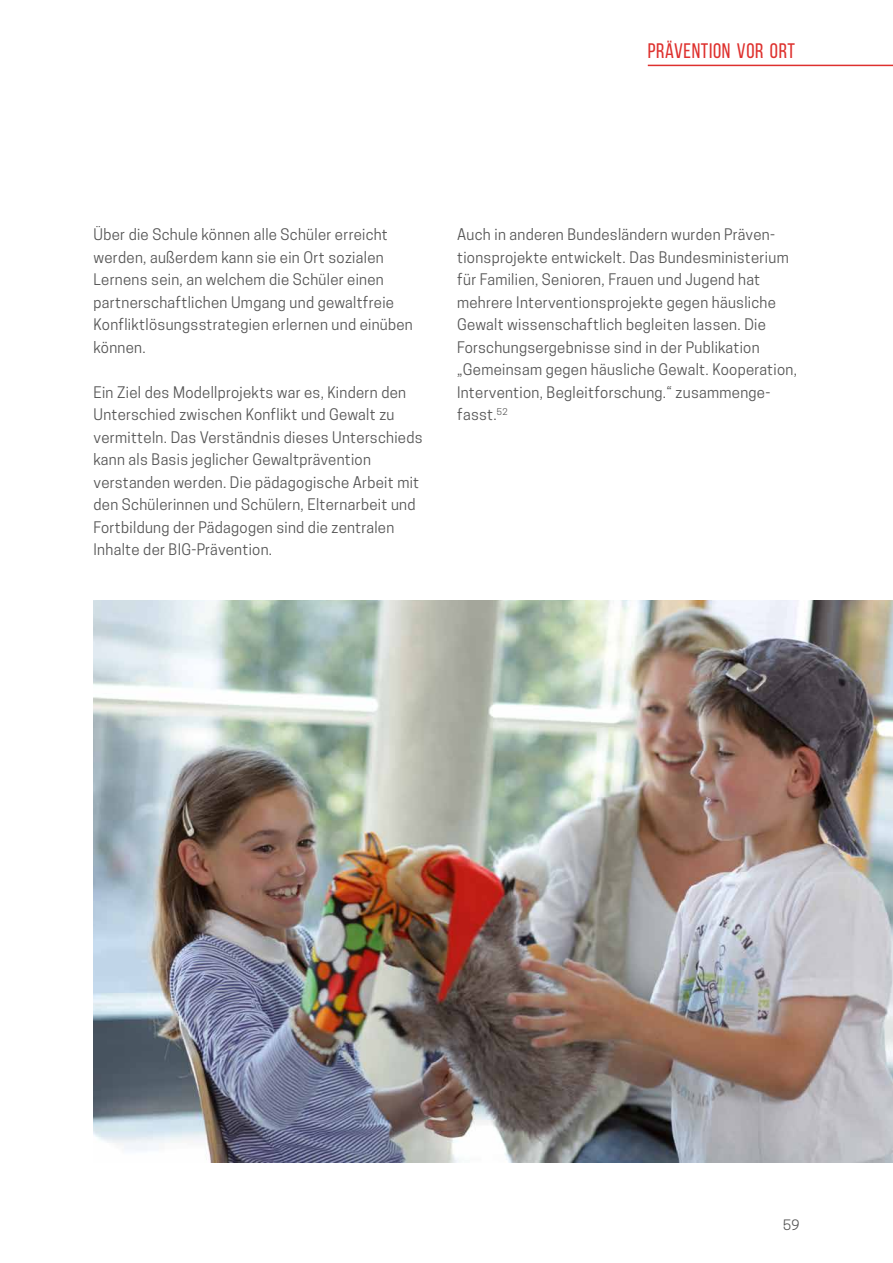
<style>
.page{position:relative;width:893px;height:1263px;background:#fff}
.page>*{position:absolute;margin:0;border:0;box-sizing:border-box;transform-origin:0 0}
.t1{font:21px "Bebas Neue";letter-spacing:.03em;color:#de312e}
.t2{font:15px/22.5px "Cooper Hewitt";letter-spacing:.02em;color:#565656}
.t3{font:13.5px "Cooper Hewitt";color:#565656}
</style>
<div class="page">
<hr style="left:648px;top:65px;width:245px;height:1px;background:#de312e">
<img style="left:94px;top:600px;width:799px;height:563px">
<h1 class="t1" style="left:648px;top:40px;width:149px">PRÄVENTION VOR ORT</h1>
<p class="t2" style="left:94px;top:223px;width:321px">Über die Schule können alle Schüler erreicht werden, außerdem kann sie ein Ort sozialen Lernens sein, an welchem die Schüler einen partnerschaftlichen Umgang und gewaltfreie Konfliktlösungsstrategien erlernen und einüben können.</p>
<p class="t2" style="left:94px;top:381px;width:331px">Ein Ziel des Modellprojekts war es, Kindern den Unterschied zwischen Konflikt und Gewalt zu vermitteln. Das Verständnis dieses Unterschieds kann als Basis jeglicher Gewaltprävention verstanden werden. Die pädagogische Arbeit mit den Schülerinnen und Schülern, Elternarbeit und Fortbildung der Pädagogen sind die zentralen Inhalte der BIG-Prävention.</p>
<p class="t2" style="left:457px;top:223px;width:341px">Auch in anderen Bundesländern wurden Präven&shy;tionsprojekte entwickelt. Das Bundesministerium für Familien, Senioren, Frauen und Jugend hat mehrere Interventionsprojekte gegen häusliche Gewalt wissenschaftlich begleiten lassen. Die Forschungsergebnisse sind in der Publikation „Gemeinsam gegen häusliche Gewalt. Kooperation, Intervention, Begleitforschung.“ zusammenge&shy;fasst.<sup>52</sup></p>
<p class="t3" style="left:783px;top:1217px;width:18px">59</p>
</div>
